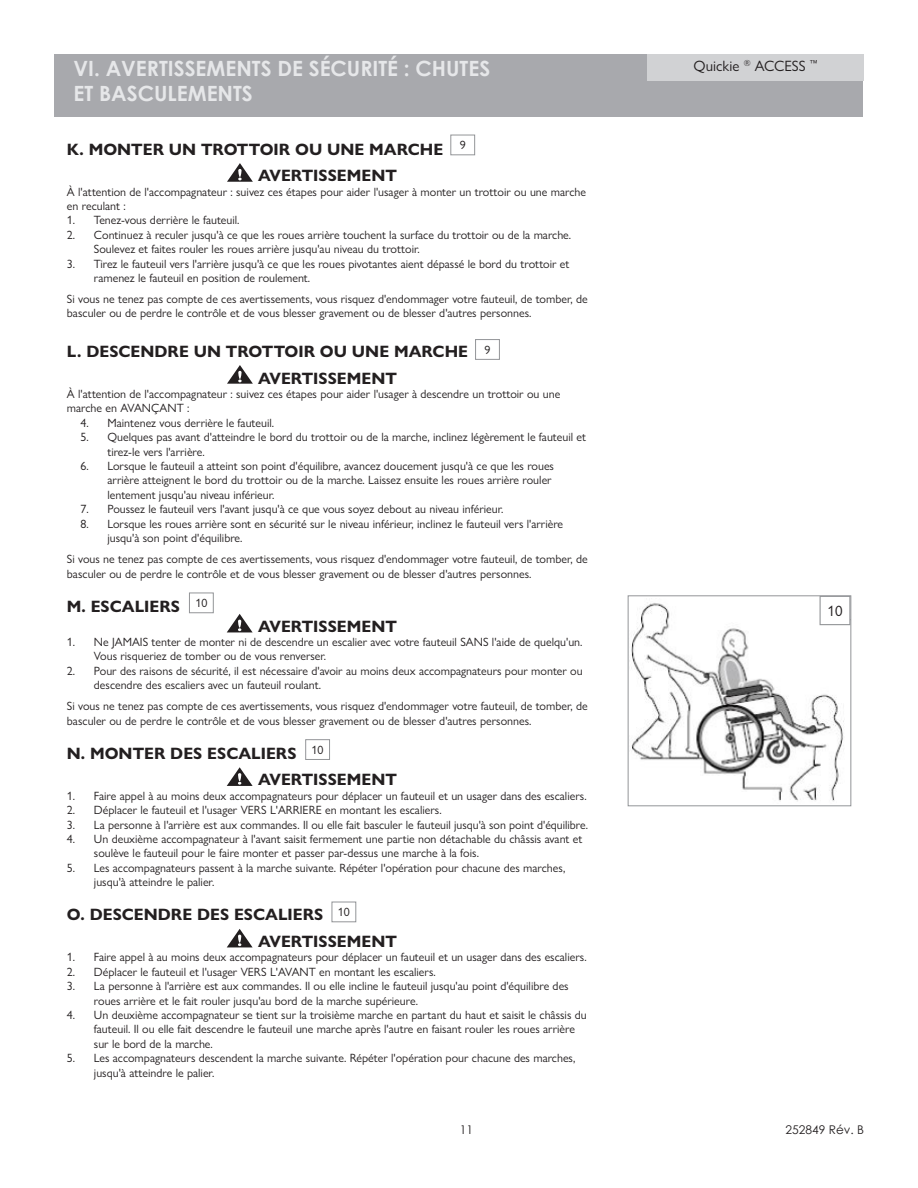
<style>
.page{position:relative;width:918px;height:1188px;background:#fff}
.page>*{position:absolute;margin:0;border:0;box-sizing:border-box;transform-origin:0 0}
.t1{font:700 21px/25.2px "Century Gothic";color:#e6e7e9}
.t2{font:700 16.5px "Gill Sans Nova";color:#231f20}
.t3{font:15px "Gill Sans Nova";color:#231f20}
.t4{font:12px/14.4px "Gill Sans Nova";color:#231f20}
.t5{font:12px "Century Gothic";color:#231f20}
</style>
<div class="page">
<div style="left:54px;top:54px;width:808px;height:63px;background:#a8a9ad"></div>
<div style="left:647px;top:54px;width:217px;height:26px;background:#d1d2d4"></div>
<svg style="left:227px;top:163px;width:26px;height:19px"></svg>
<div style="left:450px;top:135px;width:25px;height:20px;border:1px solid #939598"></div>
<div style="left:475px;top:339px;width:25px;height:21px;border:1px solid #939598"></div>
<svg style="left:227px;top:365px;width:26px;height:19px"></svg>
<div style="left:189px;top:592px;width:25px;height:21px;border:1px solid #939598"></div>
<svg style="left:227px;top:614px;width:26px;height:18px"></svg>
<div style="left:305px;top:739px;width:25px;height:21px;border:1px solid #939598"></div>
<svg style="left:227px;top:767px;width:26px;height:19px"></svg>
<div style="left:332px;top:902px;width:24px;height:20px;border:1px solid #939598"></div>
<svg style="left:227px;top:929px;width:26px;height:18px"></svg>
<img style="left:631px;top:598px;width:218px;height:203px">
<div style="left:628px;top:595px;width:223px;height:211px;border:1px solid #939598"></div>
<div style="left:820px;top:596px;width:30px;height:29px;background:#fff"></div>
<div style="left:820px;top:596px;width:30px;height:29px;border:1px solid #939598"></div>
<p class="t1" style="left:74px;top:55px;width:418px">VI. AVERTISSEMENTS DE SÉCURITÉ : CHUTES<br>ET BASCULEMENTS</p>
<p class="t4" style="left:460px;top:138px;width:7px">9</p>
<p class="t2" style="left:67px;top:139px;width:378px">K. MONTER UN TROTTOIR OU UNE MARCHE</p>
<p class="t2" style="left:258px;top:165px;width:140px">AVERTISSEMENT</p>
<p class="t4" style="left:67px;top:184px;width:521px">À l'attention de l'accompagnateur : suivez ces étapes pour aider l'usager à monter un trottoir ou une marche en reculant :</p>
<p class="t4" style="left:67px;top:213px;width:174px">1. Tenez-vous derrière le fauteuil.</p>
<p class="t4" style="left:94px;top:227px;width:479px;text-indent:-27px">2. Continuez à reculer jusqu'à ce que les roues arrière touchent la surface du trottoir ou de la marche.<br>Soulevez et faites rouler les roues arrière jusqu'au niveau du trottoir.</p>
<p class="t4" style="left:94px;top:256px;width:477px;text-indent:-27px">3. Tirez le fauteuil vers l'arrière jusqu'à ce que les roues pivotantes aient dépassé le bord du trottoir et ramenez le fauteuil en position de roulement.</p>
<p class="t4" style="left:67px;top:292px;width:522px">Si vous ne tenez pas compte de ces avertissements, vous risquez d'endommager votre fauteuil, de tomber, de basculer ou de perdre le contrôle et de vous blesser gravement ou de blesser d'autres personnes.</p>
<p class="t2" style="left:67px;top:341px;width:403px">L. DESCENDRE UN TROTTOIR OU UNE MARCHE</p>
<p class="t2" style="left:258px;top:368px;width:140px">AVERTISSEMENT</p>
<p class="t4" style="left:67px;top:387px;width:495px">À l'attention de l'accompagnateur : suivez ces étapes pour aider l'usager à descendre un trottoir ou une marche en AVANÇANT :</p>
<p class="t4" style="left:80px;top:415px;width:195px">4. Maintenez vous derrière le fauteuil.</p>
<p class="t4" style="left:107px;top:430px;width:480px;text-indent:-27px">5. Quelques pas avant d'atteindre le bord du trottoir ou de la marche, inclinez légèrement le fauteuil et tirez-le vers l'arrière.</p>
<p class="t4" style="left:107px;top:459px;width:448px;text-indent:-27px">6. Lorsque le fauteuil a atteint son point d'équilibre, avancez doucement jusqu'à ce que les roues arrière atteignent le bord du trottoir ou de la marche. Laissez ensuite les roues arrière rouler lentement jusqu'au niveau inférieur.</p>
<p class="t4" style="left:80px;top:502px;width:425px">7. Poussez le fauteuil vers l'avant jusqu'à ce que vous soyez debout au niveau inférieur.</p>
<p class="t4" style="left:107px;top:516px;width:457px;text-indent:-27px">8. Lorsque les roues arrière sont en sécurité sur le niveau inférieur, inclinez le fauteuil vers l'arrière jusqu'à son point d'équilibre.</p>
<p class="t4" style="left:67px;top:552px;width:522px">Si vous ne tenez pas compte de ces avertissements, vous risquez d'endommager votre fauteuil, de tomber, de basculer ou de perdre le contrôle et de vous blesser gravement ou de blesser d'autres personnes.</p>
<p class="t2" style="left:67px;top:596px;width:115px">M. ESCALIERS</p>
<p class="t2" style="left:258px;top:616px;width:140px">AVERTISSEMENT</p>
<p class="t4" style="left:94px;top:635px;width:490px;text-indent:-27px">1. Ne JAMAIS tenter de monter ni de descendre un escalier avec votre fauteuil SANS l'aide de quelqu'un.<br>Vous risqueriez de tomber ou de vous renverser.</p>
<p class="t4" style="left:94px;top:663px;width:490px;text-indent:-27px">2. Pour des raisons de sécurité, il est nécessaire d'avoir au moins deux accompagnateurs pour monter ou descendre des escaliers avec un fauteuil roulant.</p>
<p class="t4" style="left:67px;top:699px;width:522px">Si vous ne tenez pas compte de ces avertissements, vous risquez d'endommager votre fauteuil, de tomber, de basculer ou de perdre le contrôle et de vous blesser gravement ou de blesser d'autres personnes.</p>
<p class="t2" style="left:67px;top:743px;width:231px">N. MONTER DES ESCALIERS</p>
<p class="t2" style="left:258px;top:770px;width:140px">AVERTISSEMENT</p>
<p class="t4" style="left:67px;top:788px;width:521px">1. Faire appel à au moins deux accompagnateurs pour déplacer un fauteuil et un usager dans des escaliers.</p>
<p class="t4" style="left:67px;top:803px;width:376px">2. Déplacer le fauteuil et l'usager VERS L'ARRIERE en montant les escaliers.</p>
<p class="t4" style="left:67px;top:817px;width:522px">3. La personne à l'arrière est aux commandes. Il ou elle fait basculer le fauteuil jusqu'à son point d'équilibre.</p>
<p class="t4" style="left:94px;top:832px;width:490px;text-indent:-27px">4. Un deuxième accompagnateur à l'avant saisit fermement une partie non détachable du châssis avant et soulève le fauteuil pour le faire monter et passer par-dessus une marche à la fois.</p>
<p class="t4" style="left:94px;top:860px;width:473px;text-indent:-27px">5. Les accompagnateurs passent à la marche suivante. Répéter l'opération pour chacune des marches, jusqu'à atteindre le palier.</p>
<p class="t2" style="left:67px;top:905px;width:258px">O. DESCENDRE DES ESCALIERS</p>
<p class="t2" style="left:258px;top:931px;width:140px">AVERTISSEMENT</p>
<p class="t4" style="left:67px;top:950px;width:521px">1. Faire appel à au moins deux accompagnateurs pour déplacer un fauteuil et un usager dans des escaliers.</p>
<p class="t4" style="left:67px;top:964px;width:370px">2. Déplacer le fauteuil et l'usager VERS L'AVANT en montant les escaliers.</p>
<p class="t4" style="left:94px;top:979px;width:476px;text-indent:-27px">3. La personne à l'arrière est aux commandes. Il ou elle incline le fauteuil jusqu'au point d'équilibre des roues arrière et le fait rouler jusqu'au bord de la marche supérieure.</p>
<p class="t4" style="left:94px;top:1008px;width:494px;text-indent:-27px">4. Un deuxième accompagnateur se tient sur la troisième marche en partant du haut et saisit le châssis du fauteuil. Il ou elle fait descendre le fauteuil une marche après l'autre en faisant rouler les roues arrière sur le bord de la marche.</p>
<p class="t4" style="left:94px;top:1051px;width:483px;text-indent:-27px">5. Les accompagnateurs descendent la marche suivante. Répéter l'opération pour chacune des marches, jusqu'à atteindre le palier.</p>
<p class="t4" style="left:484px;top:342px;width:7px">9</p>
<p class="t4" style="left:195px;top:596px;width:13px">10</p>
<p class="t4" style="left:312px;top:743px;width:13px">10</p>
<p class="t4" style="left:338px;top:905px;width:13px">10</p>
<p class="t3" style="left:694px;top:57px;width:126px">Quickie <sup>®</sup> ACCESS <sup>™</sup></p>
<p class="t3" style="left:828px;top:602px;width:16px">10</p>
<p class="t5" style="left:460px;top:1121px;width:15px">11</p>
<p class="t5" style="left:786px;top:1121px;width:80px">252849 Rév. B</p>
</div>
